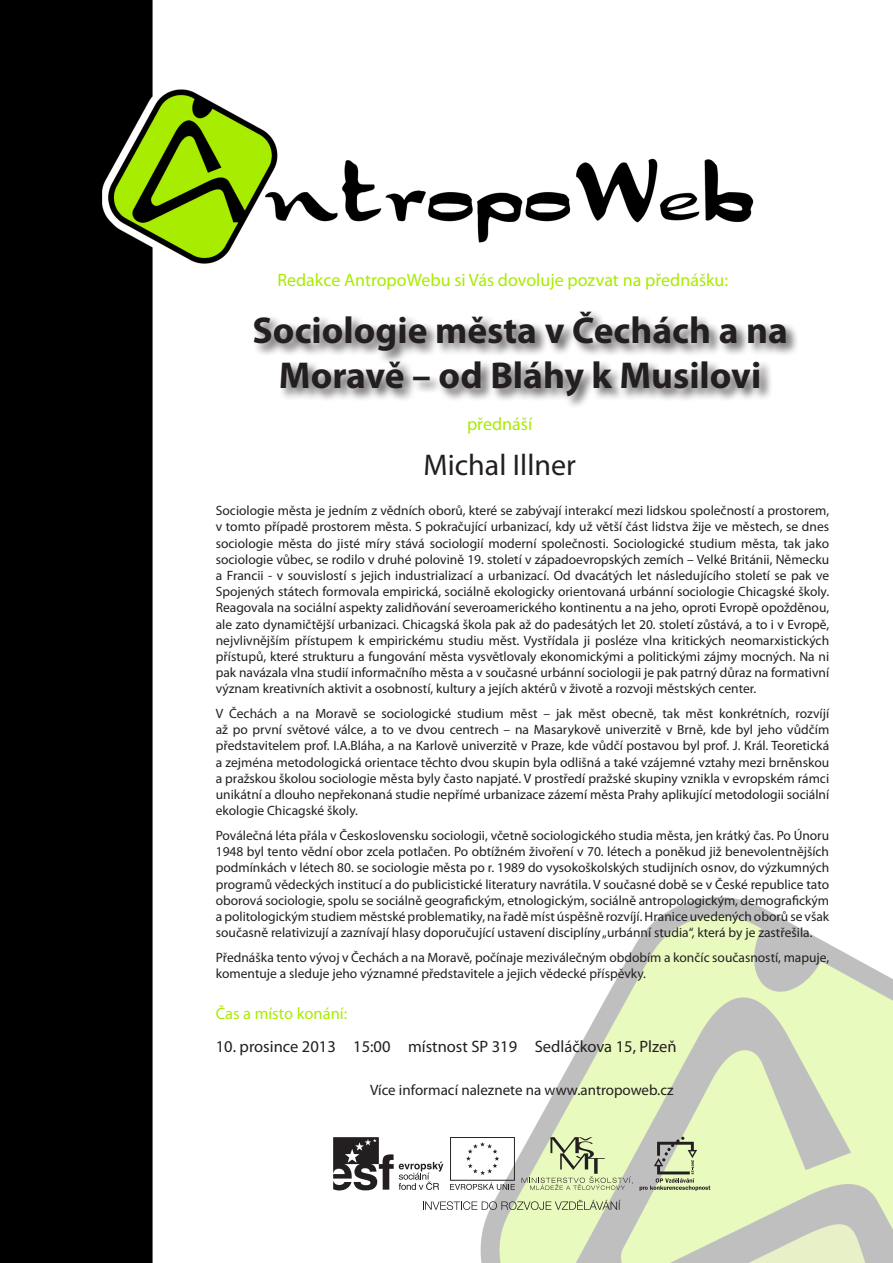
<style>
.page{position:relative;width:893px;height:1263px;background:#fff}
.page>*{position:absolute;margin:0;border:0;box-sizing:border-box;transform-origin:0 0}
.Nadpis{font:700 37.5px/45px "Myriad Pro";color:#231f20;text-align:center}
.t1{font:30px "Myriad Pro";color:#231f20}
.datum{font:18px "Myriad Pro";color:#a8ec01}
.datum-2{font:16.5px "Myriad Pro";color:#231f20}
.datum-3{font:16.5px "Myriad Pro";color:#a8ec01}
.t2{font:15px "Myriad Pro";color:#231f20}
.datum-4{font:13.5px/16.2px "Myriad Pro";color:#231f20;text-align:justify}
</style>
<div class="page">
<img style="left:0;top:0;width:893px;height:1263px">
<div style="left:253px;top:309px;width:546px;height:100px;background:#231f20;opacity:.75"></div>
<svg style="left:333px;top:1137px;width:110px;height:53px"></svg>
<svg style="left:450px;top:1137px;width:65px;height:53px"></svg>
<svg style="left:522px;top:1137px;width:111px;height:53px;background:#cbd6ad"></svg>
<svg style="left:640px;top:1137px;width:70px;height:54px;background:#bbc3a5"></svg>
<svg style="left:423px;top:1200px;width:198px;height:10px"></svg>
<p class="datum" style="left:277px;top:268px;width:452px">Redakce AntropoWebu si Vás dovoluje pozvat na přednášku:</p>
<p class="Nadpis" style="left:252px;top:306px;width:537px">Sociologie města v Čechách a na<br>Moravě – od Bláhy k Musilovi</p>
<p class="datum" style="left:467px;top:413px;width:67px">přednáší</p>
<p class="t1" style="left:423px;top:447px;width:154px">Michal Illner</p>
<p class="datum-4" style="left:216px;top:502px;width:615px">Sociologie města je jedním z vědních oborů, které se zabývají interakcí mezi lidskou společností a prostorem, v tomto případě prostorem města. S pokračující urbanizací, kdy už větší část lidstva žije ve městech, se dnes sociologie města do jisté míry stává sociologií moderní společnosti. Sociologické studium města, tak jako sociologie vůbec, se rodilo v druhé polovině 19. století v západoevropských zemích – Velké Británii, Německu a Francii - v souvislostí s jejich industrializací a urbanizací. Od dvacátých let následujícího století se pak ve Spojených státech formovala empirická, sociálně ekologicky orientovaná urbánní sociologie Chicagské školy.<br>Reagovala na sociální aspekty zalidňování severoamerického kontinentu a na jeho, oproti Evropě opožděnou, ale zato dynamičtější urbanizaci. Chicagská škola pak až do padesátých let 20. století zůstává, a to i v Evropě, nejvlivnějším přístupem k empirickému studiu měst. Vystřídala ji posléze vlna kritických neomarxistických přístupů, které strukturu a fungování města vysvětlovaly ekonomickými a politickými zájmy mocných. Na ni pak navázala vlna studií informačního města a v současné urbánní sociologii je pak patrný důraz na formativní význam kreativních aktivit a osobností, kultury a jejích aktérů v životě a rozvoji městských center.</p>
<p class="datum-4" style="left:216px;top:705px;width:615px">V Čechách a na Moravě se sociologické studium měst – jak měst obecně, tak měst konkrétních, rozvíjí až po první světové válce, a to ve dvou centrech – na Masarykově univerzitě v Brně, kde byl jeho vůdčím představitelem prof. I.A.Bláha, a na Karlově univerzitě v Praze, kde vůdčí postavou byl prof. J. Král. Teoretická a zejména metodologická orientace těchto dvou skupin byla odlišná a také vzájemné vztahy mezi brněnskou a pražskou školou sociologie města byly často napjaté. V prostředí pražské skupiny vznikla v evropském rámci unikátní a dlouho nepřekonaná studie nepřímé urbanizace zázemí města Prahy aplikující metodologii sociální ekologie Chicagské školy.</p>
<p class="datum-4" style="left:216px;top:827px;width:615px">Poválečná léta přála v Československu sociologii, včetně sociologického studia města, jen krátký čas. Po Únoru 1948 byl tento vědní obor zcela potlačen. Po obtížném živoření v 70. létech a poněkud již benevolentnějších podmínkách v létech 80. se sociologie města po r. 1989 do vysokoškolských studijních osnov, do výzkumných programů vědeckých institucí a do publicistické literatury navrátila. V současné době se v České republice tato oborová sociologie, spolu se sociálně geografickým, etnologickým, sociálně antropologickým, demografickým a politologickým studiem městské problematiky, na řadě míst úspěšně rozvíjí. Hranice uvedených oborů se však současně relativizují a zaznívají hlasy doporučující ustavení disciplíny „urbánní studia“, která by je zastřešila.</p>
<p class="datum-4" style="left:216px;top:949px;width:615px">Přednáška tento vývoj v Čechách a na Moravě, počínaje meziválečným obdobím a končíc současností, mapuje, komentuje a sleduje jeho významné představitele a jejich vědecké příspěvky.</p>
<p class="datum-3" style="left:216px;top:1003px;width:133px">Čas a místo konání:</p>
<p class="datum-2" style="left:216px;top:1036px;width:462px">10. prosince 2013 15:00 místnost SP 319 Sedláčkova 15, Plzeň</p>
<p class="t2" style="left:370px;top:1080px;width:305px">Více informací naleznete na www.antropoweb.cz</p>
</div>
